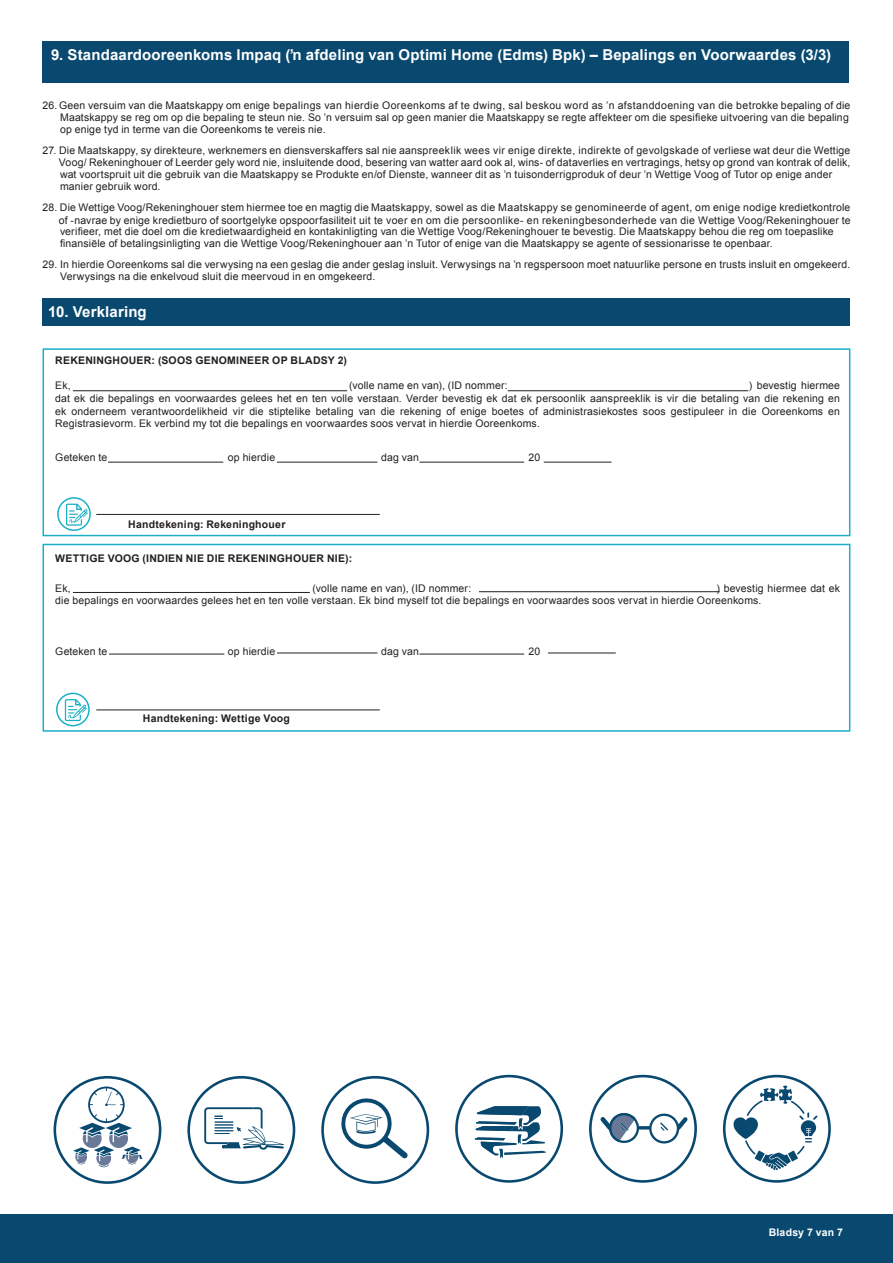
<style>
.page{position:relative;width:893px;height:1263px;background:#fff}
.page>*{position:absolute;margin:0;border:0;box-sizing:border-box;transform-origin:0 0}
.t1{font:700 15px "Arial";letter-spacing:.01em;color:#fff}
.t2{font:10.5px/12.1px "Arial";letter-spacing:.015em;color:#231f20}
.t3{font:700 10.5px "Arial";letter-spacing:.02em;color:#231f20}
.t4{font:700 10.5px "Arial";letter-spacing:.02em;color:#fff}
</style>
<div class="page">
<div style="left:0;top:1214px;width:893px;height:49px;background:#094970"></div>
<svg style="left:54px;top:1076px;width:107px;height:108px"></svg>
<svg style="left:187px;top:1076px;width:108px;height:108px"></svg>
<svg style="left:723px;top:1075px;width:108px;height:108px"></svg>
<svg style="left:455px;top:1075px;width:108px;height:108px"></svg>
<svg style="left:321px;top:1076px;width:108px;height:108px"></svg>
<svg style="left:589px;top:1075px;width:108px;height:108px"></svg>
<div style="left:43px;top:298px;width:807px;height:27px;background:#094970"></div>
<hr style="left:108px;top:462px;width:115px;height:1px;background:#231f20">
<hr style="left:73px;top:390px;width:274px;height:1px;background:#231f20">
<hr style="left:508px;top:390px;width:240px;height:1px;background:#231f20">
<hr style="left:96px;top:514px;width:284px;height:1px;background:#231f20">
<hr style="left:419px;top:462px;width:105px;height:1px;background:#231f20">
<hr style="left:544px;top:462px;width:67px;height:1px;background:#231f20">
<hr style="left:277px;top:462px;width:100px;height:1px;background:#231f20">
<hr style="left:73px;top:592px;width:237px;height:1px;background:#231f20">
<hr style="left:479px;top:591px;width:241px;height:1px;background:#231f20">
<hr style="left:96px;top:709px;width:284px;height:1px;background:#231f20">
<hr style="left:109px;top:654px;width:115px;height:1px;background:#231f20">
<hr style="left:419px;top:654px;width:105px;height:1px;background:#231f20">
<hr style="left:548px;top:653px;width:68px;height:1px;background:#231f20">
<hr style="left:277px;top:653px;width:100px;height:1px;background:#231f20">
<svg style="left:57px;top:497px;width:34px;height:34px"></svg>
<svg style="left:56px;top:693px;width:34px;height:33px"></svg>
<div style="left:43px;top:348px;width:807px;height:188px;border:2px solid #1cb0c6"></div>
<div style="left:43px;top:544px;width:807px;height:188px;border:2px solid #1cb0c6"></div>
<div style="left:43px;top:41px;width:806px;height:42px;background:#094970"></div>
<h1 class="t1" style="left:51px;top:44px;width:782px">9. Standaardooreenkoms Impaq (ŉ afdeling van Optimi Home (Edms) Bpk) – Bepalings en Voorwaardes (3/3)</h1>
<p class="t2" style="left:60px;top:99px;width:792px;text-indent:-18px">26. Geen versuim van die Maatskappy om enige bepalings van hierdie Ooreenkoms af te dwing, sal beskou word as ’n afstanddoening van die betrokke bepaling of die<br>Maatskappy se reg om op die bepaling te steun nie. So ’n versuim sal op geen manier die Maatskappy se regte affekteer om die spesifieke uitvoering van die bepaling op enige tyd in terme van die Ooreenkoms te vereis nie.</p>
<p class="t2" style="left:59px;top:144px;width:793px;text-indent:-16px">27. Die Maatskappy, sy direkteure, werknemers en diensverskaffers sal nie aanspreeklik wees vir enige direkte, indirekte of gevolgskade of verliese wat deur die Wettige Voog/ Rekeninghouer of Leerder gely word nie, insluitende dood, besering van watter aard ook al, wins- of dataverlies en vertragings, hetsy op grond van kontrak of delik, wat voortspruit uit die gebruik van die Maatskappy se Produkte en/of Dienste, wanneer dit as ’n tuisonderrigproduk of deur ’n Wettige Voog of Tutor op enige ander manier gebruik word.</p>
<p class="t2" style="left:59px;top:202px;width:793px;text-indent:-16px">28. Die Wettige Voog/Rekeninghouer stem hiermee toe en magtig die Maatskappy, sowel as die Maatskappy se genomineerde of agent, om enige nodige kredietkontrole of -navrae by enige kredietburo of soortgelyke opspoorfasiliteit uit te voer en om die persoonlike- en rekeningbesonderhede van die Wettige Voog/Rekeninghouer te verifieer, met die doel om die kredietwaardigheid en kontakinligting van die Wettige Voog/Rekeninghouer te bevestig. Die Maatskappy behou die reg om toepaslike finansiële of betalingsinligting van die Wettige Voog/Rekeninghouer aan ’n Tutor of enige van die Maatskappy se agente of sessionarisse te openbaar.</p>
<p class="t2" style="left:60px;top:259px;width:792px;text-indent:-18px">29. In hierdie Ooreenkoms sal die verwysing na een geslag die ander geslag insluit. Verwysings na ’n regspersoon moet natuurlike persone en trusts insluit en omgekeerd.<br>Verwysings na die enkelvoud sluit die meervoud in en omgekeerd.</p>
<h1 class="t1" style="left:48px;top:302px;width:100px">10. Verklaring</h1>
<p class="t3" style="left:55px;top:354px;width:293px">REKENINGHOUER: (SOOS GENOMINEER OP BLADSY 2)</p>
<p class="t2" style="left:55px;top:380px;width:17px">Ek,</p>
<p class="t2" style="left:349px;top:380px;width:160px">(volle name en van), (ID nommer:</p>
<p class="t2" style="left:55px;top:380px;width:786px;line-height:12.6px;text-align:justify;text-indent:694px">) bevestig hiermee dat ek die bepalings en voorwaardes gelees het en ten volle verstaan. Verder bevestig ek dat ek persoonlik aanspreeklik is vir die betaling van die rekening en ek onderneem verantwoordelikheid vir die stiptelike betaling van die rekening of enige boetes of administrasiekostes soos gestipuleer in die Ooreenkoms en Registrasievorm. Ek verbind my tot die bepalings en voorwaardes soos vervat in hierdie Ooreenkoms.</p>
<p class="t2" style="left:55px;top:451px;width:54px">Geteken te</p>
<p class="t2" style="left:228px;top:451px;width:49px">op hierdie</p>
<p class="t2" style="left:381px;top:451px;width:39px">dag van</p>
<p class="t2" style="left:529px;top:451px;width:13px">20</p>
<p class="t3" style="left:128px;top:518px;width:159px">Handtekening: Rekeninghouer</p>
<p class="t3" style="left:55px;top:551px;width:298px">WETTIGE VOOG (INDIEN NIE DIE REKENINGHOUER NIE):</p>
<p class="t2" style="left:55px;top:582px;width:17px">Ek,</p>
<p class="t2" style="left:313px;top:582px;width:160px">(volle name en van), (ID nommer:</p>
<p class="t2" style="left:55px;top:582px;width:786px;line-height:12.6px;text-indent:661px">) bevestig hiermee dat ek die bepalings en voorwaardes gelees het en ten volle verstaan. Ek bind myself tot die bepalings en voorwaardes soos vervat in hierdie Ooreenkoms.</p>
<p class="t2" style="left:55px;top:645px;width:54px">Geteken te</p>
<p class="t2" style="left:228px;top:645px;width:49px">op hierdie</p>
<p class="t2" style="left:381px;top:645px;width:39px">dag van</p>
<p class="t2" style="left:529px;top:645px;width:13px">20</p>
<p class="t3" style="left:143px;top:711px;width:149px">Handtekening: Wettige Voog</p>
<p class="t4" style="left:769px;top:1226px;width:76px">Bladsy 7 van 7</p>
</div>
